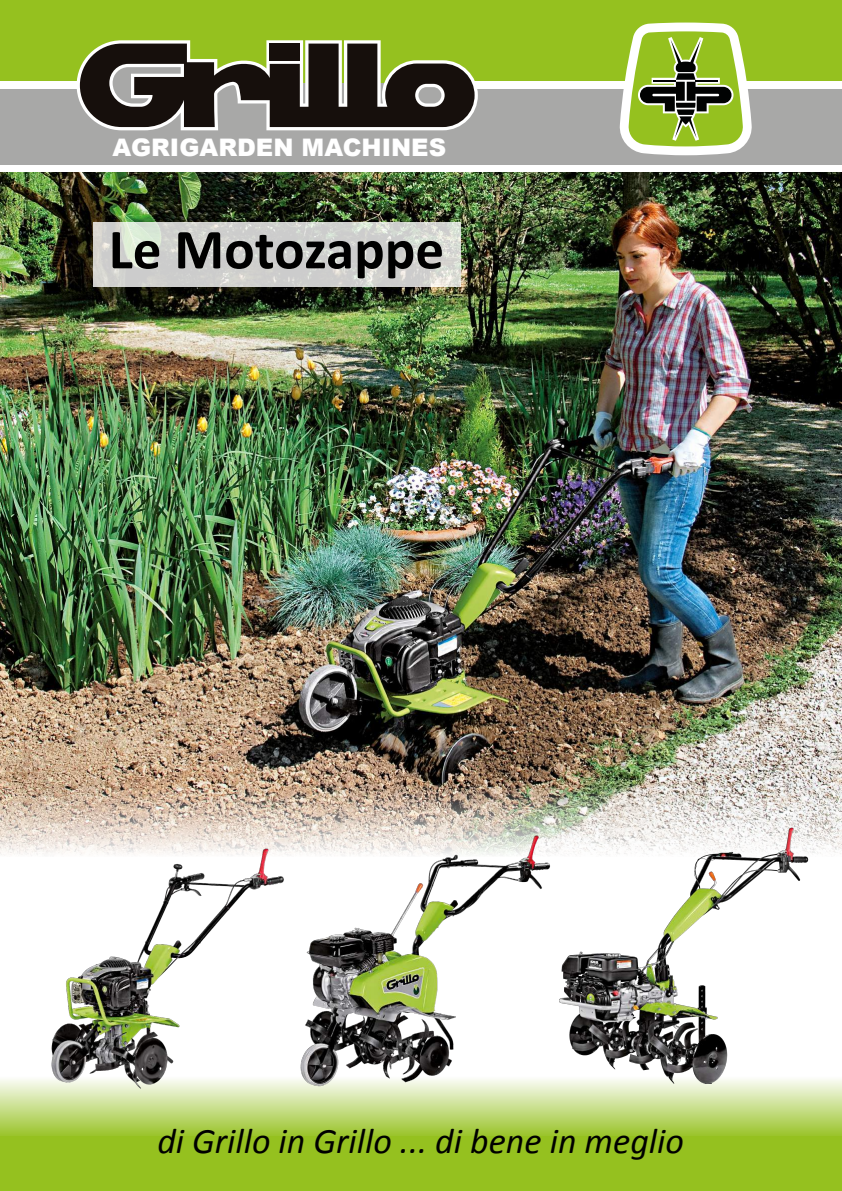
<style>
.page{position:relative;width:842px;height:1191px;background:#fff}
.page>*{position:absolute;margin:0;border:0;box-sizing:border-box;transform-origin:0 0}
.t1{font:700 57px "Calibri";color:#000}
.t2{font:italic 36px "Calibri";color:#000}
.t3{font:900 24.2px "Arial";color:#fff}
</style>
<div class="page">
<div style="left:0;top:82px;width:842px;height:82px;background:#a8a8a7"></div>
<div style="left:0;top:1136px;width:842px;height:55px;background:#95c11f"></div>
<div style="left:0;top:0;width:842px;height:82px;background:#95c11f"></div>
<svg style="left:77px;top:40px;width:401px;height:90px"></svg>
<svg style="left:619px;top:23px;width:134px;height:132px"></svg>
<img style="left:0;top:172px;width:842px;height:611px">
<div style="left:0;top:1076px;width:842px;height:63px;background:linear-gradient(to bottom,#fefefe,#95c120)"></div>
<img style="left:0;top:783px;width:842px;height:72px">
<img style="left:299px;top:831px;width:252px;height:258px">
<img style="left:556px;top:825px;width:255px;height:258px">
<img style="left:40px;top:848px;width:244px;height:241px">
<svg style="left:94px;top:223px;width:367px;height:64px;background:#d3d4d0"></svg>
<div style="left:741px;top:82px;width:101px;height:7px;background:#fff"></div>
<div style="left:474px;top:82px;width:152px;height:7px;background:#fff"></div>
<div style="left:0;top:82px;width:79px;height:7px;background:#fff"></div>
<p class="t3" style="left:113px;top:130px;width:335px">AGRIGARDEN MACHINES</p>
<h1 class="t1" style="left:109px;top:214px;width:337px">Le Motozappe</h1>
<p class="t2" style="left:157px;top:1118px;width:528px">di Grillo in Grillo ... di bene in meglio</p>
</div>
